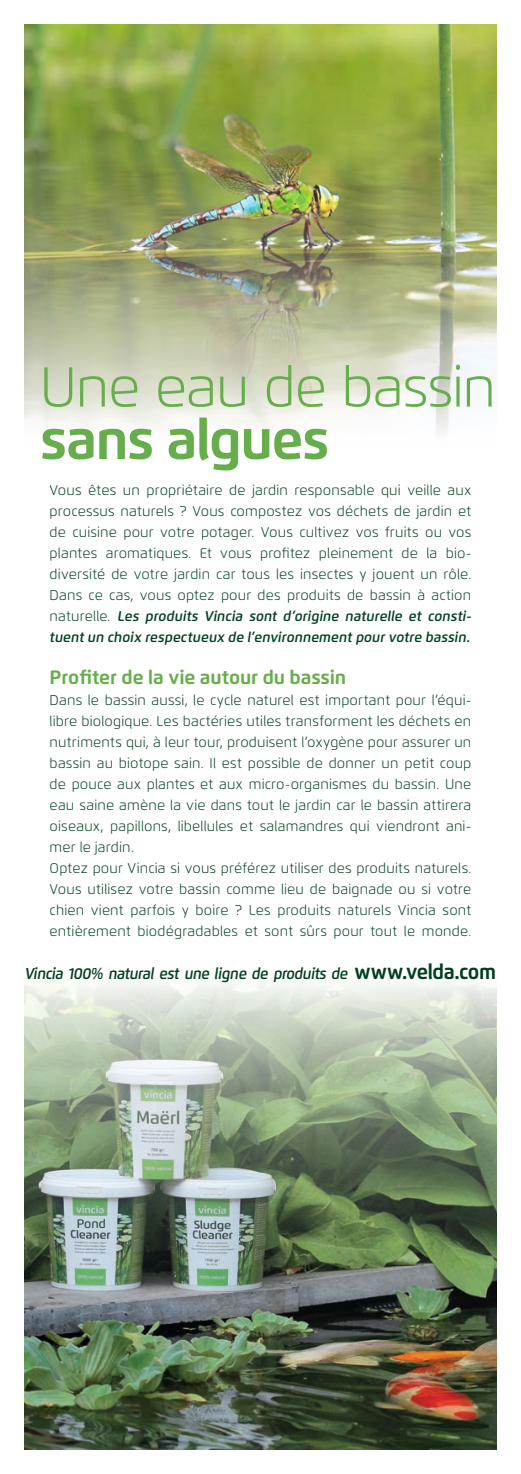
<style>
.page{position:relative;width:521px;height:1474px;background:#fff}
.page>*{position:absolute;margin:0;border:0;box-sizing:border-box;transform-origin:0 0}
.kop_36{font:300 56px/52.5px "Flexo";letter-spacing:-.025em;color:#66ad4c}
.sfeer_heading{font:700 19.25px "Flexo";letter-spacing:-.01em;color:#66ad4c}
.t1{font:italic 600 15.75px "Flexo";letter-spacing:-.02em;color:#003f22;scale:.95 1}
.tabel_9{font:300 14px/21px "Flexo";letter-spacing:.01em;color:#003f22;text-align:justify}
.t2{font:500 12.25px "Flexo";color:#314032}
.s1{font-weight:700}
.s2{font-weight:600;font-style:italic}
.s3{font-weight:700;font-style:normal;font-size:21px}
</style>
<div class="page">
<img style="left:25px;top:982px;width:471px;height:467px">
<div style="left:86px;top:1224px;width:7px;height:7px;background:#c3d5e0"></div>
<div style="left:74px;top:1216px;width:35px;height:13px;background:#c3d5e0"></div>
<img style="left:25px;top:25px;width:471px;height:408px">
<p class="kop_36" style="left:40px;top:361px;width:458px">Une eau de bassin <span class="s1">sans algues</span></p>
<p class="tabel_9" style="left:50px;top:479px;width:423px">Vous êtes un propriétaire de jardin responsable qui veille aux processus naturels ? Vous compostez vos déchets de jardin et de cuisine pour votre potager. Vous cultivez vos fruits ou vos plantes aromatiques. Et vous profitez pleinement de la bio&shy;diversité de votre jardin car tous les insectes y jouent un rôle.<br>Dans ce cas, vous optez pour des produits de bassin à action naturelle. <span class="s2">Les produits Vincia sont d’origine naturelle et consti&shy;tuent un choix respectueux de l’environnement pour votre bassin.</span></p>
<p class="sfeer_heading" style="left:50px;top:665px;width:298px">Profiter de la vie autour du bassin</p>
<p class="tabel_9" style="left:50px;top:689px;width:423px">Dans le bassin aussi, le cycle naturel est important pour l’équi&shy;libre biologique. Les bactéries utiles transforment les déchets en nutriments qui, à leur tour, produisent l’oxygène pour assurer un bassin au biotope sain. Il est possible de donner un petit coup de pouce aux plantes et aux micro-organismes du bassin. Une eau saine amène la vie dans tout le jardin car le bassin attirera oiseaux, papillons, libellules et salamandres qui viendront ani&shy;mer le jardin.</p>
<p class="tabel_9" style="left:50px;top:857px;width:423px">Optez pour Vincia si vous préférez utiliser des produits naturels.<br>Vous utilisez votre bassin comme lieu de baignade ou si votre chien vient parfois y boire ? Les produits naturels Vincia sont entièrement biodégradables et sont sûrs pour tout le monde.</p>
<p class="t1" style="left:25px;top:963px;width:498px">Vincia 100% natural est une ligne de produits de <span class="s3">www.velda.com</span></p>
<p class="t2" style="left:77px;top:1216px;width:31px">Pond</p>
</div>
